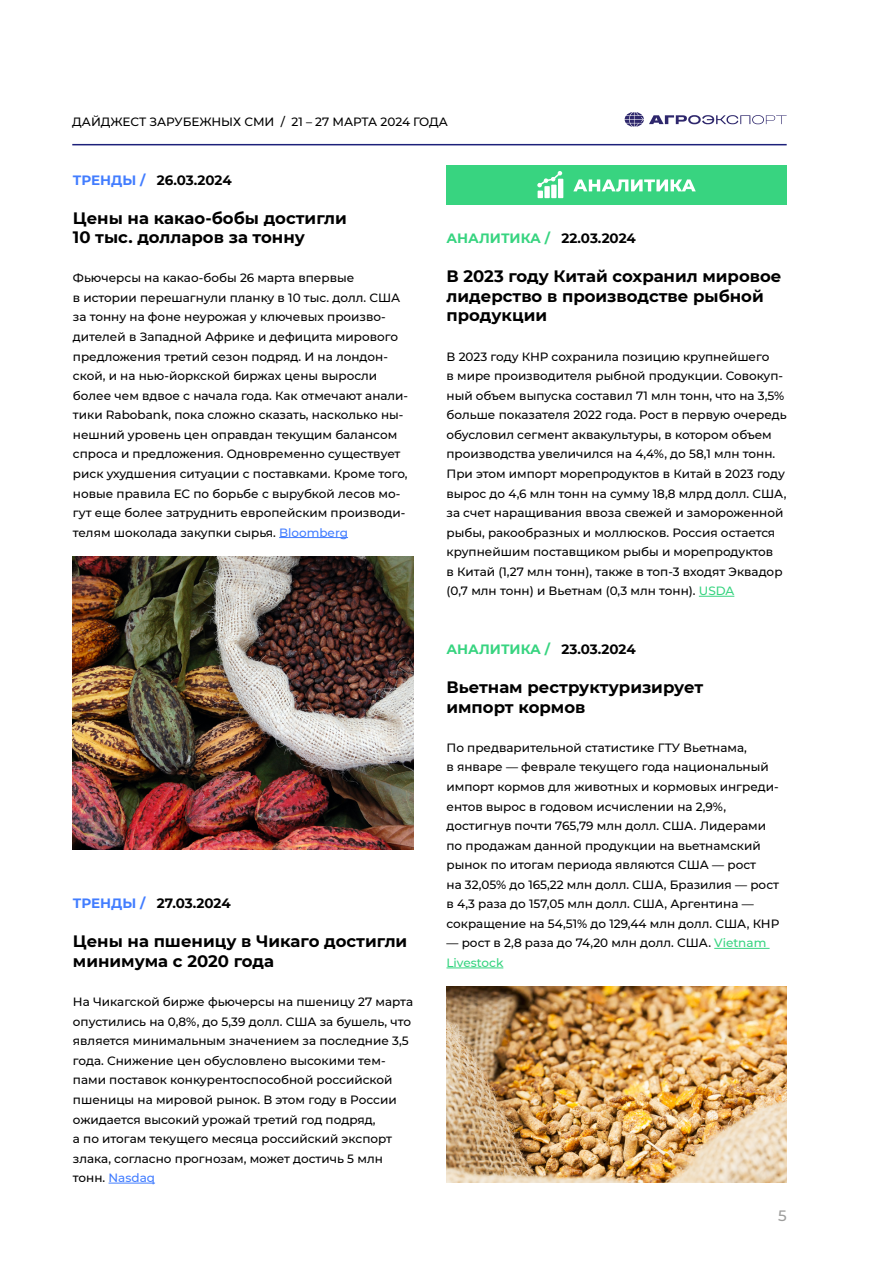
<style>
.page{position:relative;width:893px;height:1263px;background:#fff}
.page>*{position:absolute;margin:0;border:0;box-sizing:border-box;transform-origin:0 0}
.t1{font:700 16.5px/19.5px "Montserrat";color:#000}
.t2{font:500 15px "Montserrat";color:#9d9d9c}
.даты_и_разделы{font:700 13.5px "Montserrat";color:#37d480}
.даты_и_разделы-2{font:700 13.5px "Montserrat";letter-spacing:-.005em;color:#000}
.основной_текст{font:500 12px/19.5px "Montserrat";color:#000}
.Дайджест_росс_сми{font:500 12px "Montserrat";letter-spacing:-.005em;color:#000}
.s1{color:#427dff}
.s2{color:#000}
.s3{color:#37d480}
</style>
<div class="page">
<hr style="left:72px;top:144px;width:715px;height:1px;background:#1c207a">
<svg style="left:625px;top:112px;width:162px;height:15px"></svg>
<img style="left:73px;top:556px;width:340px;height:293px">
<hr style="left:279px;top:537px;width:69px;height:1px;background:#427dff">
<hr style="left:109px;top:1183px;width:46px;height:1px;background:#427dff">
<img style="left:446px;top:986px;width:341px;height:196px">
<hr style="left:699px;top:596px;width:35px;height:1px;background:#37d480">
<hr style="left:714px;top:948px;width:56px;height:1px;background:#37d480">
<hr style="left:446px;top:967px;width:57px;height:1px;background:#37d480">
<div style="left:446px;top:165px;width:341px;height:39px;background:#38d480"></div>
<svg style="left:573px;top:179px;width:123px;height:13px"></svg>
<svg style="left:537px;top:171px;width:26px;height:27px"></svg>
<p class="Дайджест_росс_сми" style="left:72px;top:113px;width:377px">ДАЙДЖЕСТ ЗАРУБЕЖНЫХ СМИ / 21 – 27 МАРТА 2024 ГОДА</p>
<p class="даты_и_разделы-2" style="left:73px;top:170px;width:160px"><span class="s1">ТРЕНДЫ /</span> 26.03.2024</p>
<p class="t1" style="left:73px;top:207px;width:275px">Цены на какао-бобы достигли<br>10 тыс. долларов за тонну</p>
<p class="основной_текст" style="left:73px;top:268px;width:337px">Фьючерсы на какао-бобы 26 марта впервые<br>в истории перешагнули планку в 10 тыс. долл. США за тонну на фоне неурожая у ключевых произво&shy;дителей в Западной Африке и дефицита мирового предложения третий сезон подряд. И на лондон&shy;ской, и на нью-йоркской биржах цены выросли более чем вдвое с начала года. Как отмечают анали&shy;тики Rabobank, пока сложно сказать, насколько ны&shy;нешний уровень цен оправдан текущим балансом спроса и предложения. Одновременно существует риск ухудшения ситуации с поставками. Кроме того, новые правила ЕС по борьбе с вырубкой лесов мо&shy;гут еще более затруднить европейским производи&shy;телям шоколада закупки сырья. <span class="s1">Bloomberg</span></p>
<p class="даты_и_разделы-2" style="left:73px;top:894px;width:159px"><span class="s1">ТРЕНДЫ /</span> 27.03.2024</p>
<p class="t1" style="left:73px;top:931px;width:336px">Цены на пшеницу в Чикаго достигли минимума с 2020 года</p>
<p class="основной_текст" style="left:73px;top:992px;width:342px">На Чикагской бирже фьючерсы на пшеницу 27 марта опустились на 0,8%, до 5,39 долл. США за бушель, что является минимальным значением за последние 3,5 года. Снижение цен обусловлено высокими тем&shy;пами поставок конкурентоспособной российской пшеницы на мировой рынок. В этом году в России ожидается высокий урожай третий год подряд,<br>а по итогам текущего месяца российский экспорт злака, согласно прогнозам, может достичь 5 млн тонн. <span class="s1">Nasdaq</span></p>
<p class="даты_и_разделы" style="left:446px;top:229px;width:191px">АНАЛИТИКА / <span class="s2">22.03.2024</span></p>
<p class="t1" style="left:446px;top:266px;width:337px">В 2023 году Китай сохранил мировое лидерство в производстве рыбной продукции</p>
<p class="основной_текст" style="left:446px;top:346px;width:342px">В 2023 году КНР сохранила позицию крупнейшего<br>в мире производителя рыбной продукции. Совокуп&shy;ный объем выпуска составил 71 млн тонн, что на 3,5% больше показателя 2022 года. Рост в первую очередь обусловил сегмент аквакультуры, в котором объем производства увеличился на 4,4%, до 58,1 млн тонн.<br>При этом импорт морепродуктов в Китай в 2023 году вырос до 4,6 млн тонн на сумму 18,8 млрд долл. США, за счет наращивания ввоза свежей и замороженной рыбы, ракообразных и моллюсков. Россия остается крупнейшим поставщиком рыбы и морепродуктов<br>в Китай (1,27 млн тонн), также в топ-3 входят Эквадор (0,7 млн тонн) и Вьетнам (0,3 млн тонн). <span class="s3">USDA</span></p>
<p class="даты_и_разделы" style="left:446px;top:639px;width:191px">АНАЛИТИКА / <span class="s2">23.03.2024</span></p>
<p class="t1" style="left:446px;top:677px;width:258px">Вьетнам реструктуризирует импорт кормов</p>
<p class="основной_текст" style="left:446px;top:737px;width:334px">По предварительной статистике ГТУ Вьетнама,<br>в январе — феврале текущего года национальный импорт кормов для животных и кормовых ингреди&shy;ентов вырос в годовом исчислении на 2,9%, достигнув почти 765,79 млн долл. США. Лидерами по продажам данной продукции на вьетнамский рынок по итогам периода являются США — рост<br>на 32,05% до 165,22 млн долл. США, Бразилия — рост в 4,3 раза до 157,05 млн долл. США, Аргентина — сокращение на 54,51% до 129,44 млн долл. США, КНР</p>
<p class="основной_текст" style="left:446px;top:933px;width:321px">— рост в 2,8 раза до 74,20 млн долл. США. <span class="s3">Vietnam<br>Livestock</span></p>
<p class="t2" style="left:778px;top:1205px;width:10px">5</p>
</div>
